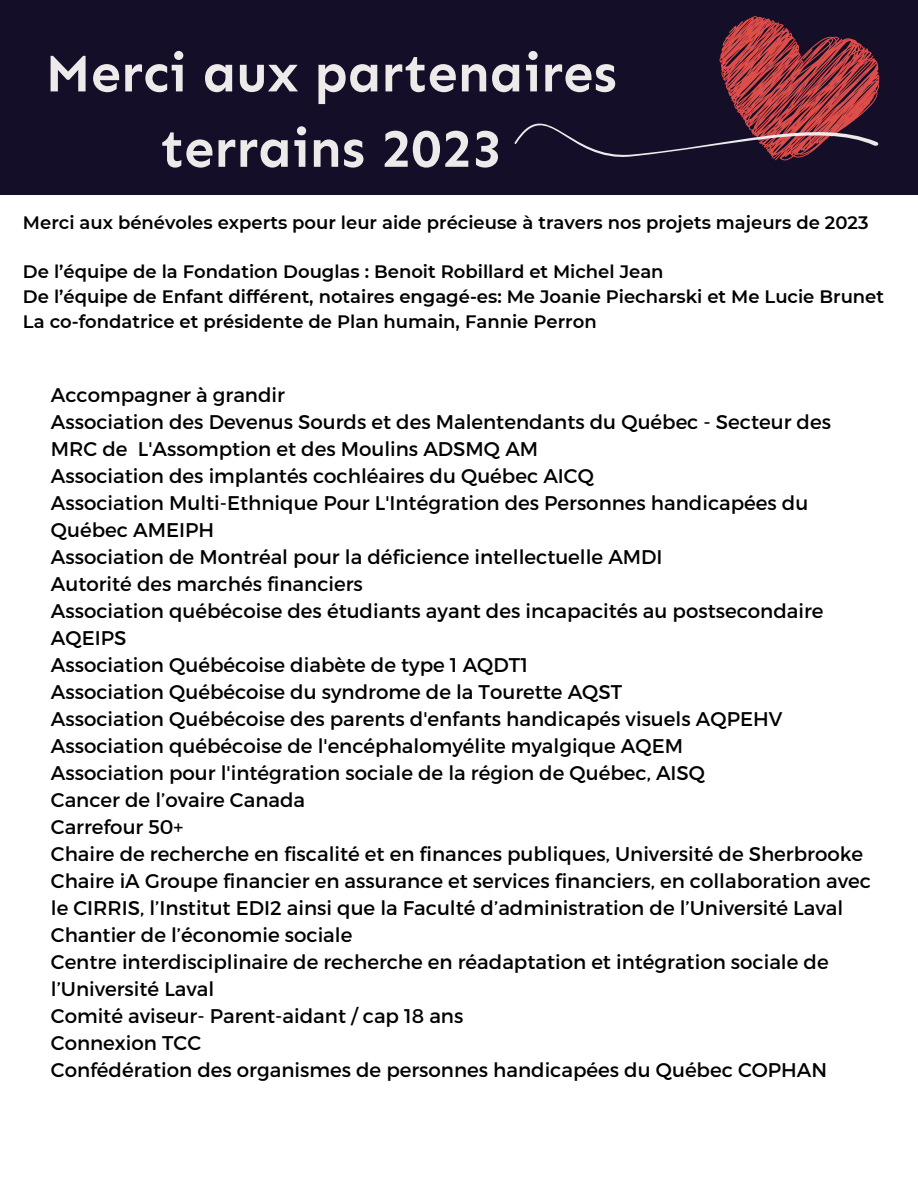
<style>
.page{position:relative;width:918px;height:1188px;background:#fff}
.page>*{position:absolute;margin:0;border:0;box-sizing:border-box;transform-origin:0 0}
.t1{font:700 54px/75.3px "Sen";color:#eeeaea;text-align:center}
.t2{font:19.8px/27px "Montserrat";color:#000}
.t3{font:600 18px/24.8px "Montserrat";color:#000}
</style>
<div class="page">
<div style="left:0;top:0;width:918px;height:194px;background:#150e29"></div>
<svg style="left:514px;top:16px;width:366px;height:145px"></svg>
<p class="t1" style="left:45px;top:36px;width:573px">Merci aux partenaires terrains 2023</p>
<p class="t3" style="left:23px;top:210px;width:847px">Merci aux bénévoles experts pour leur aide précieuse à travers nos projets majeurs de 2023</p>
<p class="t3" style="left:23px;top:259px;width:863px">De l’équipe de la Fondation Douglas : Benoit Robillard et Michel Jean<br>De l’équipe de Enfant différent, notaires engagé-es: Me Joanie Piecharski et Me Lucie Brunet<br>La co-fondatrice et présidente de Plan humain, Fannie Perron</p>
<h1 class="t2" style="left:51px;top:381px;width:236px">Accompagner à grandir</h1>
<p class="t2" style="left:51px;top:408px;width:782px">Association des Devenus Sourds et des Malentendants du Québec - Secteur des<br>MRC de L'Assomption et des Moulins ADSMQ AM</p>
<h2 class="t2" style="left:51px;top:462px;width:545px">Association des implantés cochléaires du Québec AICQ</h2>
<h2 class="t2" style="left:51px;top:489px;width:759px">Association Multi-Ethnique Pour L'Intégration des Personnes handicapées du<br>Québec AMEIPH</h2>
<p class="t2" style="left:51px;top:543px;width:613px">Association de Montréal pour la déficience intellectuelle AMDI</p>
<p class="t2" style="left:51px;top:570px;width:314px">Autorité des marchés financiers</p>
<p class="t2" style="left:51px;top:597px;width:774px">Association québécoise des étudiants ayant des incapacités au postsecondaire<br>AQEIPS</p>
<p class="t2" style="left:51px;top:651px;width:479px">Association Québécoise diabète de type 1 AQDT1</p>
<p class="t2" style="left:51px;top:678px;width:573px">Association Québécoise du syndrome de la Tourette AQST</p>
<p class="t2" style="left:51px;top:705px;width:733px">Association Québécoise des parents d'enfants handicapés visuels AQPEHV</p>
<p class="t2" style="left:51px;top:732px;width:634px">Association québécoise de l'encéphalomyélite myalgique AQEM</p>
<p class="t2" style="left:51px;top:759px;width:656px">Association pour l'intégration sociale de la région de Québec, AISQ</p>
<p class="t2" style="left:51px;top:786px;width:256px">Cancer de l’ovaire Canada</p>
<p class="t2" style="left:51px;top:813px;width:134px">Carrefour 50+</p>
<p class="t2" style="left:51px;top:840px;width:814px">Chaire de recherche en fiscalité et en finances publiques, Université de Sherbrooke</p>
<p class="t2" style="left:51px;top:867px;width:822px">Chaire iA Groupe financier en assurance et services financiers, en collaboration avec le CIRRIS, l’Institut EDI2 ainsi que la Faculté d’administration de l’Université Laval</p>
<p class="t2" style="left:51px;top:921px;width:303px">Chantier de l’économie sociale</p>
<p class="t2" style="left:51px;top:948px;width:779px">Centre interdisciplinaire de recherche en réadaptation et intégration sociale de l’Université Laval</p>
<p class="t2" style="left:51px;top:1002px;width:414px">Comité aviseur- Parent-aidant / cap 18 ans</p>
<p class="t2" style="left:51px;top:1029px;width:152px">Connexion TCC</p>
<p class="t2" style="left:51px;top:1056px;width:778px">Confédération des organismes de personnes handicapées du Québec COPHAN</p>
</div>
